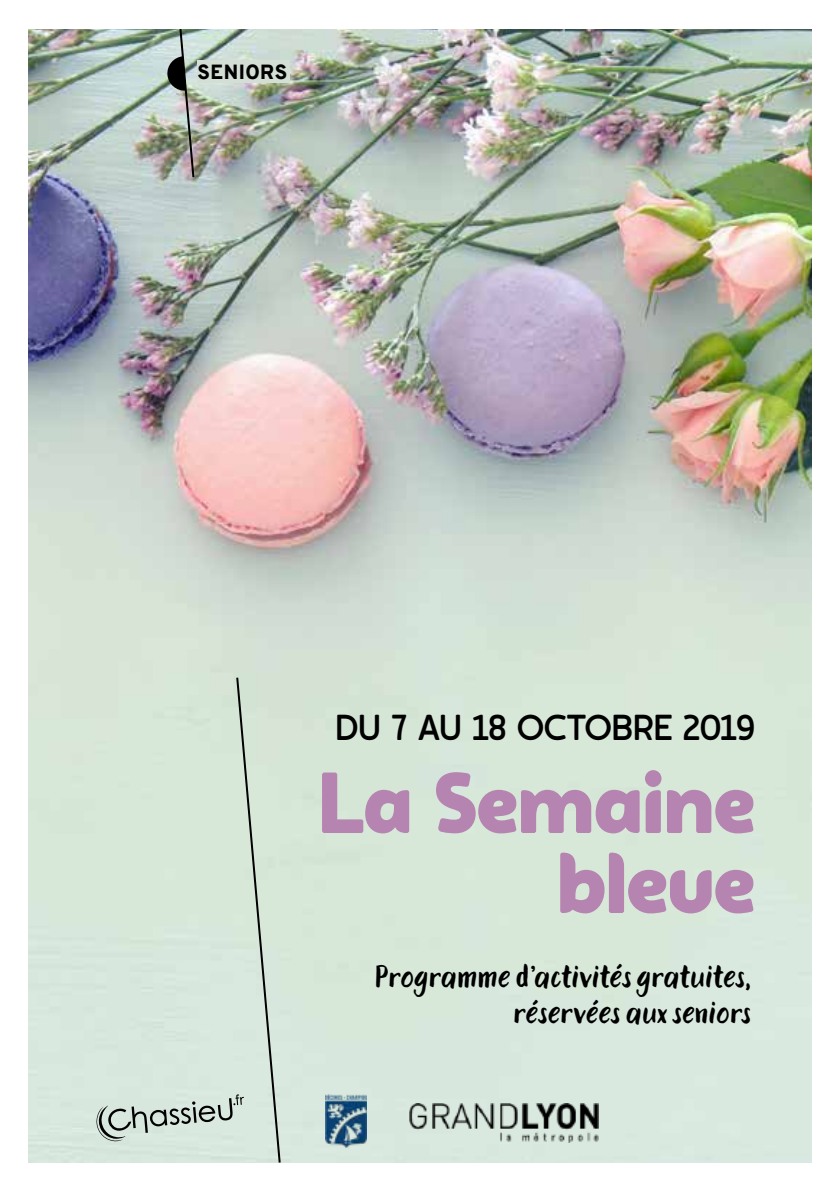
<style>
.page{position:relative;width:840px;height:1191px;background:#fff}
.page>*{position:absolute;margin:0;border:0;box-sizing:border-box;transform-origin:0 0}
.t1{font:900 86px/80px "Auro";letter-spacing:-.005em;color:#b684b0;text-align:right}
.t2{font:500 36px "Auro";letter-spacing:-.005em;color:#000}
.t3{font:30px/36px "TT Rabbits Dummy";color:#000;text-align:right}
.t4{font:900 20px "Overpass";letter-spacing:.025em;color:#000}
</style>
<div class="page">
<img style="left:28px;top:29px;width:783px;height:1133px">
<div style="left:197px;top:60px;width:93px;height:23px;background:#d3dfd5"></div>
<img style="left:166px;top:29px;width:29px;height:150px">
<div style="left:96px;top:675px;width:186px;height:488px;background:#d7e8d8"></div>
<img style="left:325px;top:1094px;width:41px;height:53px">
<img style="left:409px;top:1103px;width:188px;height:39px">
<p class="t4" style="left:197px;top:58px;width:91px">SENIORS</p>
<p class="t2" style="left:335px;top:705px;width:420px">DU 7 AU 18 OCTOBRE 2019</p>
<h1 class="t1" style="left:319px;top:768px;width:437px">La Semaine bleue</h1>
<p class="t3" style="left:374px;top:958px;width:377px">Programme d’activités gratuites, réservées aux seniors</p>
</div>
